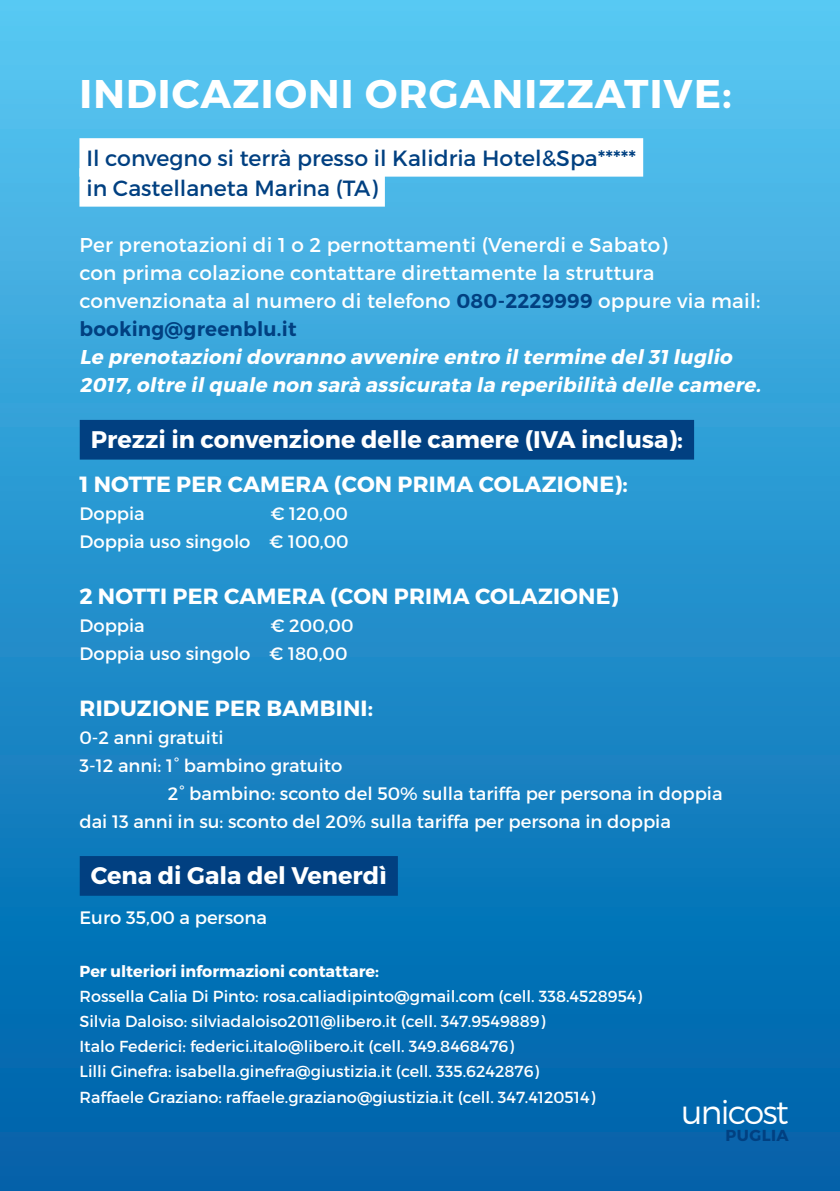
<style>
.page{position:relative;width:840px;height:1191px;background:#fff}
.page>*{position:absolute;margin:0;border:0;box-sizing:border-box;transform-origin:0 0}
.t1{font:700 40px "Montserrat";letter-spacing:.03em;color:#fff}
.t2{font:300 33px "Montserrat";letter-spacing:-.05em;color:#fff}
.t3{font:700 24px "Montserrat";color:#fff}
.t4{font:700 22px "Montserrat";letter-spacing:.01em;color:#fff}
.t5{font:22px "Montserrat";color:#014081}
.t6{font:20px/28px "Montserrat";letter-spacing:.01em;color:#fff}
.t7{font:italic 700 20px/28px "Montserrat";color:#fff}
.t8{font:18px "Montserrat";color:#fff}
.t9{font:16px "Montserrat";color:#fff}
.t10{font:700 16px "Montserrat";color:#fff}
.t11{font:700 15.8px "Montserrat";letter-spacing:.03em;color:#014081}
.s1{font-weight:600;color:#014081}
</style>
<div class="page">
<div style="left:0;top:0;width:839px;height:1191px;background:linear-gradient(to bottom,#58c7f3,#005da7)"></div>
<div style="left:79px;top:138px;width:563px;height:39px;background:#fff"></div>
<div style="left:79px;top:168px;width:305px;height:39px;background:#fff"></div>
<div style="left:80px;top:420px;width:613px;height:39px;background:#014081"></div>
<div style="left:80px;top:856px;width:317px;height:39px;background:#014081"></div>
<p class="t1" style="left:79px;top:69px;width:653px">INDICAZIONI ORGANIZZATIVE:</p>
<p class="t5" style="left:86px;top:145px;width:551px">Il convegno si terrà presso il Kalidria Hotel&amp;Spa*****</p>
<p class="t5" style="left:86px;top:175px;width:293px">in Castellaneta Marina (TA)</p>
<p class="t6" style="left:79px;top:231px;width:682px">Per prenotazioni di 1 o 2 pernottamenti (Venerdi e Sabato)<br>con prima colazione contattare direttamente la struttura convenzionata al numero di telefono <span class="s1">080-2229999</span> oppure via mail: <span class="s1">booking@greenblu.it</span></p>
<p class="t7" style="left:79px;top:343px;width:686px">Le prenotazionidovranno avvenire entro iltermine del31 luglio<br>2017,oltre ilquale non sarà assicurata la reperibilità delle camere.</p>
<p class="t3" style="left:91px;top:425px;width:593px">Prezzi in convenzione delle camere (IVA inclusa):</p>
<p class="t4" style="left:79px;top:471px;width:549px">1 NOTTE PER CAMERA (CON PRIMA COLAZIONE):</p>
<p class="t8" style="left:79px;top:503px;width:67px">Doppia</p>
<p class="t8" style="left:270px;top:503px;width:79px">€ 120,00</p>
<p class="t8" style="left:79px;top:531px;width:270px">Doppia uso singolo € 100,00</p>
<p class="t4" style="left:79px;top:583px;width:540px">2 NOTTI PER CAMERA (CON PRIMA COLAZIONE)</p>
<p class="t8" style="left:79px;top:615px;width:67px">Doppia</p>
<p class="t8" style="left:270px;top:615px;width:85px">€ 200,00</p>
<p class="t8" style="left:79px;top:643px;width:269px">Doppia uso singolo € 180,00</p>
<p class="t4" style="left:79px;top:695px;width:295px">RIDUZIONE PER BAMBINI:</p>
<p class="t8" style="left:79px;top:727px;width:145px">0-2 anni gratuiti</p>
<p class="t8" style="left:79px;top:755px;width:264px">3-12 anni: 1° bambino gratuito</p>
<p class="t8" style="left:168px;top:783px;width:556px">2° bambino: sconto del 50% sulla tariffa per persona in doppia</p>
<p class="t8" style="left:79px;top:811px;width:592px">dai 13 anni in su: sconto del 20% sulla tariffa per persona in doppia</p>
<p class="t3" style="left:91px;top:861px;width:297px">Cena di Gala del Venerdì</p>
<p class="t8" style="left:79px;top:907px;width:189px">Euro 35,00 a persona</p>
<p class="t10" style="left:79px;top:961px;width:301px">Per ulteriori informazioni contattare:</p>
<p class="t9" style="left:79px;top:987px;width:564px">Rossella Calia Di Pinto: rosa.caliadipinto@gmail.com (cell. 338.4528954)</p>
<p class="t9" style="left:79px;top:1012px;width:467px">Silvia Daloiso: silviadaloiso2011@libero.it (cell. 347.9549889)</p>
<p class="t9" style="left:79px;top:1037px;width:435px">Italo Federici: federici.italo@libero.it (cell. 349.8468476)</p>
<p class="t9" style="left:79px;top:1062px;width:461px">Lilli Ginefra: isabella.ginefra@giustizia.it (cell. 335.6242876)</p>
<p class="t9" style="left:79px;top:1087px;width:517px">Raffaele Graziano: raffaele.graziano@giustizia.it (cell. 347.4120514)</p>
<p class="t2" style="left:680px;top:1092px;width:109px">unicost</p>
<p class="t11" style="left:725px;top:1125px;width:65px">PUGLIA</p>
</div>
